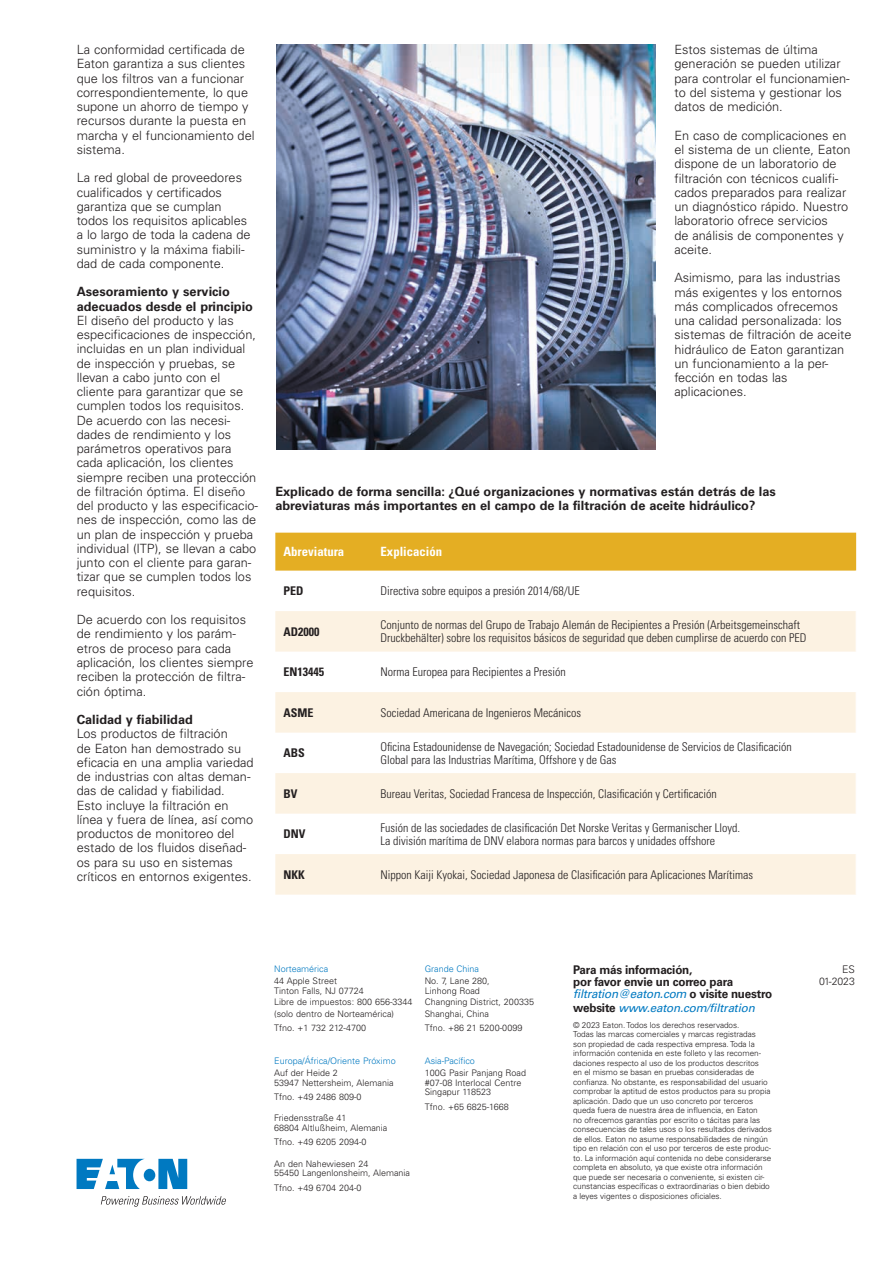
<style>
.page{position:relative;width:893px;height:1263px;background:#fff}
.page>*{position:absolute;margin:0;border:0;box-sizing:border-box;transform-origin:0 0}
.t1{font:300 12.75px/14.2px "Univers LT Std";color:#231f20}
.t2{font:700 12.75px/14.2px "Univers LT Std";color:#231f20}
.t3{font:700 condensed 12.75px "Univers LT Std";color:#fff}
.t4{font:300 condensed 12px/13.2px "Univers LT Std";color:#231f20}
.t5{font:700 12px/12px "Univers LT Std";letter-spacing:-.015em;color:#231f20}
.t6{font:700 condensed 12px "Univers LT Std";color:#231f20}
.t7{font:italic 11.7px "Univers LT Std";letter-spacing:-.015em;color:#0079c1}
.t8{font:300 10.5px/12px "Univers LT Std";letter-spacing:-.01em;color:#231f20;text-align:right}
.t9{font:300 9px/9.8px "Univers LT Std";color:#231f20}
.t10{font:300 9px "Univers LT Std";color:#0079c1}
.t11{font:300 8.25px/9.4px "Univers LT Std";letter-spacing:-.005em;color:#231f20}
.s1{font-weight:400;font-style:italic;color:#0079c1}
.s2{font-weight:700;font-style:normal;font-size:12px;color:#231f20}
</style>
<div class="page">
<div style="left:275px;top:533px;width:581px;height:38px;background:#e4ae23"></div>
<svg style="left:275px;top:611px;width:581px;height:284px;fill:#fcf2e2"></svg>
<img style="left:276px;top:44px;width:380px;height:406px">
<svg style="left:77px;top:1159px;width:110px;height:30px"></svg>
<svg style="left:101px;top:1196px;width:125px;height:11px"></svg>
<p class="t1" style="left:77px;top:42px;width:179px">La conformidad certificada de<br>Eaton garantiza a sus clientes que los filtros van a funcionar correspondientemente, lo que supone un ahorro de tiempo y recursos durante la puesta en marcha y el funcionamiento del sistema.</p>
<p class="t1" style="left:77px;top:171px;width:175px">La red global de proveedores cualificados y certificados garantiza que se cumplan todos los requisitos aplicables a lo largo de toda la cadena de suministro y la máxima fiabili&shy;dad de cada componente.</p>
<p class="t2" style="left:77px;top:285px;width:178px">Asesoramiento y servicio adecuados desde el principio</p>
<p class="t1" style="left:77px;top:313px;width:183px">El diseño del producto y las especificaciones de inspección, incluidas en un plan individual de inspección y pruebas, se llevan a cabo junto con el cliente para garantizar que se cumplen todos los requisitos.<br>De acuerdo con las necesi&shy;dades de rendimiento y los parámetros operativos para cada aplicación, los clientes siempre reciben una protección de filtración óptima. El diseño del producto y las especificacio&shy;nes de inspección, como las de un plan de inspección y prueba individual (ITP), se llevan a cabo junto con el cliente para garan&shy;tizar que se cumplen todos los requisitos.</p>
<p class="t1" style="left:77px;top:613px;width:178px">De acuerdo con los requisitos de rendimiento y los parám&shy;etros de proceso para cada aplicación, los clientes siempre reciben la protección de filtra&shy;ción óptima.</p>
<p class="t2" style="left:77px;top:712px;width:118px">Calidad y fiabilidad</p>
<p class="t1" style="left:77px;top:727px;width:178px">Los productos de filtración<br>de Eaton han demostrado su eficacia en una amplia variedad de industrias con altas deman&shy;das de calidad y fiabilidad.<br>Esto incluye la filtración en línea y fuera de línea, así como productos de monitoreo del estado de los fluidos diseñad&shy;os para su uso en sistemas críticos en entornos exigentes.</p>
<p class="t1" style="left:674px;top:43px;width:177px">Estos sistemas de última generación se pueden utilizar para controlar el funcionamien&shy;to del sistema y gestionar los datos de medición.</p>
<p class="t1" style="left:674px;top:128px;width:178px">En caso de complicaciones en el sistema de un cliente, Eaton dispone de un laboratorio de filtración con técnicos cualifi&shy;cados preparados para realizar un diagnóstico rápido. Nuestro laboratorio ofrece servicios<br>de análisis de componentes y aceite.</p>
<p class="t1" style="left:674px;top:271px;width:179px">Asimismo, para las industrias más exigentes y los entornos más complicados ofrecemos una calidad personalizada: los sistemas de filtración de aceite hidráulico de Eaton garantizan un funcionamiento a la per&shy;fección en todas las aplicaciones.</p>
<p class="t2" style="left:275px;top:485px;width:502px">Explicado de forma sencilla: ¿Qué organizaciones y normativas están detrás de las abreviaturas más importantes en el campo de la filtración de aceite hidráulico?</p>
<p class="t3" style="left:283px;top:544px;width:62px">Abreviatura</p>
<p class="t3" style="left:381px;top:544px;width:63px">Explicación</p>
<p class="t6" style="left:283px;top:583px;width:22px">PED</p>
<p class="t4" style="left:381px;top:584px;width:201px">Directiva sobre equipos a presión 2014/68/UE</p>
<p class="t6" style="left:283px;top:624px;width:37px">AD2000</p>
<p class="t4" style="left:381px;top:618px;width:427px">Conjunto de normas del Grupo de Trabajo Alemán de Recipientes a Presión (Arbeitsgemeinschaft<br>Druckbehälter) sobre los requisitos básicos de seguridad que deben cumplirse de acuerdo con PED</p>
<p class="t6" style="left:283px;top:664px;width:42px">EN13445</p>
<p class="t4" style="left:381px;top:665px;width:187px">Norma Europea para Recipientes a Presión</p>
<p class="t6" style="left:283px;top:705px;width:31px">ASME</p>
<p class="t4" style="left:381px;top:706px;width:202px">Sociedad Americana de Ingenieros Mecánicos</p>
<p class="t6" style="left:283px;top:745px;width:23px">ABS</p>
<p class="t4" style="left:381px;top:740px;width:413px">Oficina Estadounidense de Navegación; Sociedad Estadounidense de Servicios de Clasificación<br>Global para las Industrias Marítima, Offshore y de Gas</p>
<p class="t6" style="left:283px;top:786px;width:16px">BV</p>
<p class="t4" style="left:381px;top:787px;width:338px">Bureau Veritas, Sociedad Francesa de Inspección, Clasificación y Certificación</p>
<p class="t6" style="left:283px;top:826px;width:24px">DNV</p>
<p class="t4" style="left:381px;top:821px;width:361px">Fusión de las sociedades de clasificación Det Norske Veritas y Germanischer Lloyd.<br>La división marítima de DNV elabora normas para barcos y unidades offshore</p>
<p class="t6" style="left:283px;top:867px;width:23px">NKK</p>
<p class="t4" style="left:381px;top:868px;width:374px">Nippon Kaiji Kyokai, Sociedad Japonesa de Clasificación para Aplicaciones Marítimas</p>
<p class="t10" style="left:274px;top:963px;width:55px">Norteamérica</p>
<p class="t9" style="left:274px;top:976px;width:91px">44 Apple Street<br>Tinton Falls, NJ 07724</p>
<p class="t9" style="left:274px;top:996px;width:140px;line-height:11.6px">Libre de impuestos: 800 656-3344 (solo dentro de Norteamérica)</p>
<p class="t9" style="left:274px;top:1023px;width:93px">Tfno. +1 732 212-4700</p>
<p class="t10" style="left:274px;top:1055px;width:123px">Europa/África/Oriente Próximo</p>
<p class="t9" style="left:274px;top:1068px;width:121px">Auf der Heide 2<br>53947 Nettersheim, Alemania</p>
<p class="t9" style="left:274px;top:1092px;width:89px">Tfno. +49 2486 809-0</p>
<p class="t9" style="left:274px;top:1113px;width:115px">Friedensstraße 41<br>68804 Altlußheim, Alemania</p>
<p class="t9" style="left:274px;top:1137px;width:94px">Tfno. +49 6205 2094-0</p>
<p class="t9" style="left:274px;top:1158px;width:137px">An den Nahewiesen 24<br>55450 Langenlonsheim, Alemania</p>
<p class="t9" style="left:274px;top:1183px;width:89px">Tfno. +49 6704 204-0</p>
<p class="t10" style="left:425px;top:963px;width:56px">Grande China</p>
<p class="t9" style="left:425px;top:976px;width:66px">No. 7, Lane 280,<br>Linhong Road</p>
<p class="t9" style="left:425px;top:996px;width:111px;line-height:11.7px">Changning District, 200335<br>Shanghai, China</p>
<p class="t9" style="left:425px;top:1023px;width:99px">Tfno. +86 21 5200-0099</p>
<p class="t10" style="left:425px;top:1056px;width:52px">Asia-Pacífico</p>
<p class="t9" style="left:425px;top:1068px;width:103px">100G Pasir Panjang Road #07-08 Interlocal Centre<br>Singapur 118523</p>
<p class="t9" style="left:425px;top:1102px;width:86px">Tfno. +65 6825-1668</p>
<p class="t5" style="left:573px;top:964px;width:201px">Para más información,<br>por favor envie un correo para <span class="s1">filtration@eaton.com</span> o visite nuestro</p>
<p class="t7" style="left:573px;top:1001px;width:183px"><span class="s2">website</span> www.eaton.com/filtration</p>
<p class="t11" style="left:573px;top:1020px;width:200px">© 2023 Eaton. Todos los derechos reservados.<br>Todas las marcas comerciales y marcas registradas<br>son propiedad de cada respectiva empresa. Toda la información contenida en este folleto y las recomen&shy;daciones respecto al uso de los productos descritos<br>en el mismo se basan en pruebas consideradas de confianza. No obstante, es responsabilidad del usuario comprobar la aptitud de estos productos para su propia aplicación. Dado que un uso concreto por terceros queda fuera de nuestra área de influencia, en Eaton<br>no ofrecemos garantías por escrito o tácitas para las consecuencias de tales usos o los resultados derivados de ellos. Eaton no asume responsabilidades de ningún tipo en relación con el uso por terceros de este produc&shy;to. La información aquí contenida no debe considerarse completa en absoluto, ya que existe otra información que puede ser necesaria o conveniente, si existen cir&shy;cunstancias específicas o extraordinarias o bien debido a leyes vigentes o disposiciones oficiales.</p>
<p class="t8" style="left:819px;top:963px;width:37px">ES<br>01-2023</p>
</div>
